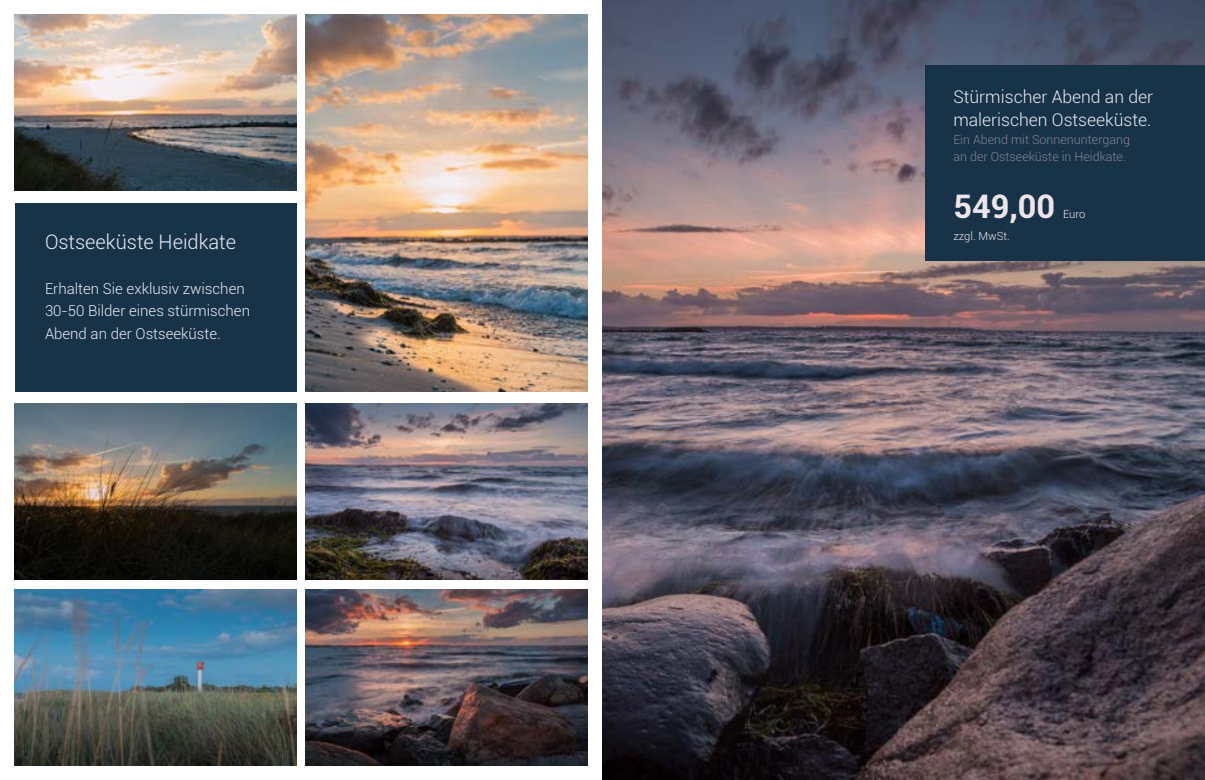
<style>
.page{position:relative;width:1205px;height:780px;background:#fff}
.page>*{position:absolute;margin:0;border:0;box-sizing:border-box;transform-origin:0 0}
.t1{font:700 32.5px "Roboto";color:#ede5ec}
.t2{font:300 20px "Roboto";color:#e7ecf6}
.t3{font:300 17.5px/22.5px "Roboto";color:#e7ecf6}
.t4{font:300 15px/22.5px "Roboto";color:#e7ecf6}
.t5{font:300 12.5px/17.5px "Roboto";color:#828098}
.t6{font:300 11.25px "Roboto";color:#ede5ec}
</style>
<div class="page">
<img style="left:602px;top:0;width:603px;height:780px">
<div style="left:925px;top:65px;width:280px;height:195px;background:#183348"></div>
<img style="left:15px;top:589px;width:282px;height:176px">
<img style="left:306px;top:589px;width:281px;height:176px">
<img style="left:15px;top:403px;width:282px;height:176px">
<img style="left:306px;top:403px;width:281px;height:176px">
<img style="left:306px;top:14px;width:281px;height:378px">
<img style="left:15px;top:14px;width:282px;height:176px">
<div style="left:15px;top:203px;width:282px;height:189px;background:#183348"></div>
<h2 class="t2" style="left:45px;top:228px;width:192px">Ostseeküste Heidkate</h2>
<p class="t4" style="left:45px;top:277px;width:207px">Erhalten Sie exklusiv zwischen<br>30-50 Bilder eines stürmischen<br>Abend an der Ostseeküste.</p>
<p class="t3" style="left:953px;top:85px;width:201px">Stürmischer Abend an der malerischen Ostseeküste.</p>
<p class="t5" style="left:953px;top:130px;width:178px">Ein Abend mit Sonnenuntergang an der Ostseeküste in Heidkate.</p>
<h1 class="t1" style="left:953px;top:184px;width:103px">549,00</h1>
<p class="t6" style="left:1063px;top:206px;width:24px">Euro</p>
<p class="t6" style="left:953px;top:228px;width:58px">zzgl. MwSt.</p>
</div>
